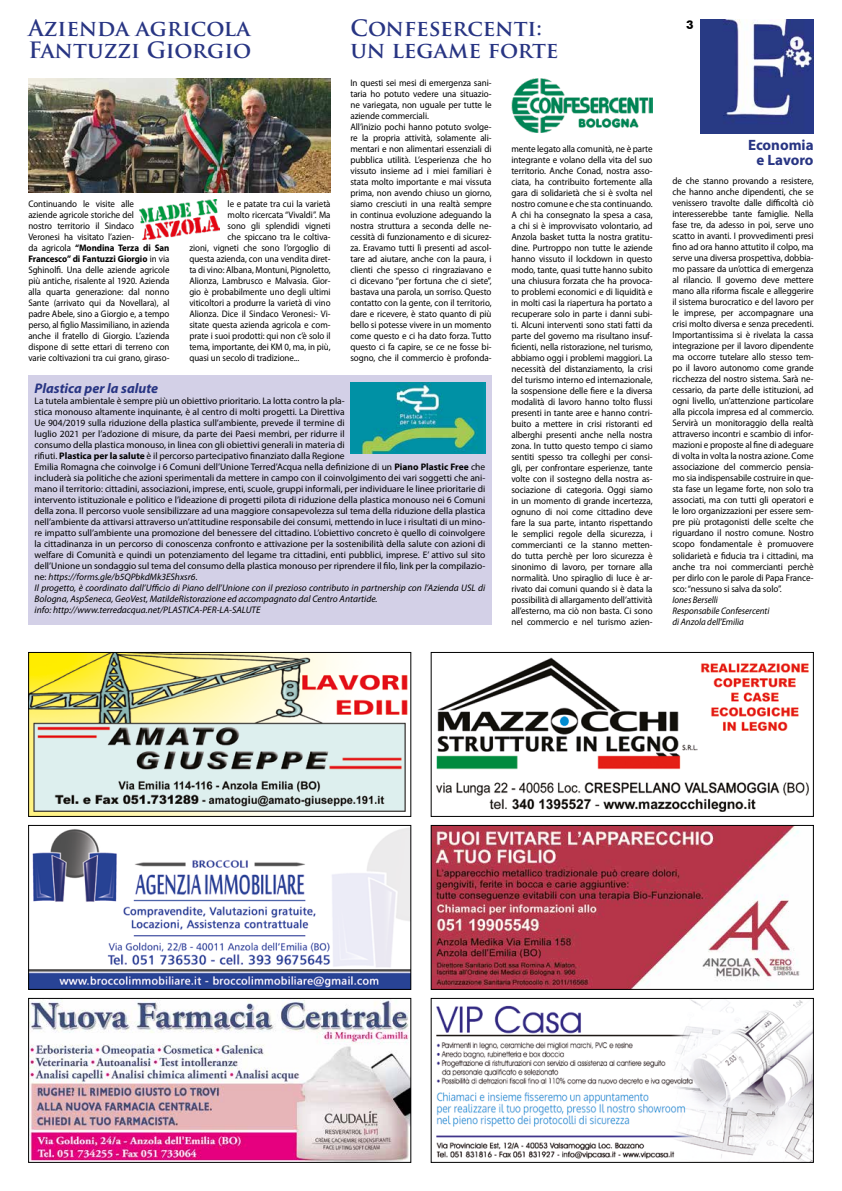
<style>
.page{position:relative;width:842px;height:1191px;background:#fff}
.page>*{position:absolute;margin:0;border:0;box-sizing:border-box;transform-origin:0 0}
.t1{font:700 22px/22px "Trajan Pro";color:#283583}
.t2{font:700 15px/15px "Myriad Pro";color:#283583;text-align:center}
.t3{font:italic 700 14px "Myriad Pro";color:#283583}
.t4{font:700 12px "Futura BT";color:#000}
.t5{font:9.5px/11px "Myriad Pro";letter-spacing:-.005em;color:#000;text-align:justify;scale:.95 1}
.t6{font:9.5px/11px "Myriad Pro";letter-spacing:-.005em;color:#000}
.t7{font:9.5px/11px "Myriad Pro";letter-spacing:-.005em;color:#000;scale:.94 1}
.t8{font:italic 9.5px/11px "Myriad Pro";letter-spacing:-.005em;color:#000;scale:.95 1}
.s1{font-weight:700}
.s2{font-style:italic}
</style>
<div class="page">
<img style="left:433px;top:827px;width:367px;height:160px">
<div style="left:431px;top:825px;width:383px;height:164px;border:1px solid #000"></div>
<img style="left:30px;top:1000px;width:379px;height:160px">
<div style="left:28px;top:998px;width:383px;height:164px;border:1px solid #000"></div>
<img style="left:700px;top:20px;width:114px;height:113px">
<img style="left:30px;top:654px;width:378px;height:160px">
<div style="left:28px;top:652px;width:383px;height:164px;border:1px solid #000"></div>
<img style="left:30px;top:827px;width:379px;height:160px">
<div style="left:28px;top:825px;width:383px;height:164px;border:1px solid #000"></div>
<img style="left:140px;top:200px;width:79px;height:40px">
<img style="left:511px;top:79px;width:142px;height:54px">
<img style="left:28px;top:79px;width:303px;height:113px">
<div style="left:28px;top:375px;width:464px;height:249px;background:#d3d0e7"></div>
<img style="left:350px;top:382px;width:135px;height:71px">
<img style="left:436px;top:1000px;width:376px;height:160px">
<div style="left:431px;top:998px;width:383px;height:164px;border:1px solid #000"></div>
<img style="left:436px;top:657px;width:373px;height:155px">
<div style="left:431px;top:652px;width:383px;height:164px;border:1px solid #000"></div>
<h1 class="t1" style="left:28px;top:18px;width:224px">Azienda agricola<br>Fantuzzi Giorgio</h1>
<h1 class="t1" style="left:350px;top:18px;width:193px">Confesercenti:</h1>
<p class="t4" style="left:686px;top:17px;width:9px">3</p>
<h1 class="t1" style="left:350px;top:39px;width:210px">un legame forte</h1>
<p class="t5" style="left:350px;top:77px;width:150px;text-align:left">In questi sei mesi di emergenza sani&shy;taria ho potuto vedere una situazio&shy;ne variegata, non uguale per tutte le aziende commerciali.<br>All’inizio pochi hanno potuto svolge&shy;re la propria attività, solamente ali&shy;mentari e non alimentari essenziali di pubblica utilità. L’esperienza che ho vissuto insieme ad i miei familiari è stata molto importante e mai vissuta prima, non avendo chiuso un giorno, siamo cresciuti in una realtà sempre in continua evoluzione adeguando la nostra struttura a seconda delle ne&shy;cessità di funzionamento e di sicurez&shy;za. Eravamo tutti lì presenti ad ascol&shy;tare ad aiutare, anche con la paura, i clienti che spesso ci ringraziavano e ci dicevano “per fortuna che ci siete”, bastava una parola, un sorriso. Questo contatto con la gente, con il territorio, dare e ricevere, è stato quanto di più bello si potesse vivere in un momento come questo e ci ha dato forza. Tutto questo ci fa capire, se ce ne fosse bi&shy;sogno, che il commercio è profonda-</p>
<h2 class="t2" style="left:748px;top:137px;width:67px">Economia e Lavoro</h2>
<p class="t5" style="left:511px;top:143px;width:150px">mente legato alla comunità, ne è parte integrante e volano della vita del suo territorio. Anche Conad, nostra asso&shy;ciata, ha contribuito fortemente alla gara di solidarietà che si è svolta nel nostro comune e che sta continuando.<br>A chi ha consegnato la spesa a casa, a chi si è improvvisato volontario, ad Anzola basket tutta la nostra gratitu&shy;dine. Purtroppo non tutte le aziende hanno vissuto il lockdown in questo modo, tante, quasi tutte hanno subito una chiusura forzata che ha provoca&shy;to problemi economici e di liquidità e in molti casi la riapertura ha portato a recuperare solo in parte i danni subi&shy;ti. Alcuni interventi sono stati fatti da parte del governo ma risultano insuf&shy;ficienti, nella ristorazione, nel turismo, abbiamo oggi i problemi maggiori. La necessità del distanziamento, la crisi del turismo interno ed internazionale, la sospensione delle fiere e la diversa modalità di lavoro hanno tolto flussi presenti in tante aree e hanno contri&shy;buito a mettere in crisi ristoranti ed alberghi presenti anche nella nostra zona. In tutto questo tempo ci siamo sentiti spesso tra colleghi per consi&shy;gli, per confrontare esperienze, tante volte con il sostegno della nostra as&shy;sociazione di categoria. Oggi siamo in un momento di grande incertezza, ognuno di noi come cittadino deve fare la sua parte, intanto rispettando le semplici regole della sicurezza, i commercianti ce la stanno metten&shy;do tutta perchè per loro sicurezza è sinonimo di lavoro, per tornare alla normalità. Uno spiraglio di luce è ar&shy;rivato dai comuni quando si è data la possibilità di allargamento dell’attività all’esterno, ma ciò non basta. Ci sono nel commercio e nel turismo azien-</p>
<p class="t5" style="left:672px;top:175px;width:150px">de che stanno provando a resistere, che hanno anche dipendenti, che se venissero travolte dalle difficoltà ciò interesserebbe tante famiglie. Nella fase tre, da adesso in poi, serve uno scatto in avanti. I provvedimenti presi fino ad ora hanno attutito il colpo, ma serve una diversa prospettiva, dobbia&shy;mo passare da un’ottica di emergenza al rilancio. Il governo deve mettere mano alla riforma fiscale e alleggerire il sistema burocratico e del lavoro per le imprese, per accompagnare una crisi molto diversa e senza precedenti.<br>Importantissima si è rivelata la cassa integrazione per il lavoro dipendente ma occorre tutelare allo stesso tem&shy;po il lavoro autonomo come grande ricchezza del nostro sistema. Sarà ne&shy;cessario, da parte delle istituzioni, ad ogni livello, un’attenzione particolare alla piccola impresa ed al commercio.<br>Servirà un monitoraggio della realtà attraverso incontri e scambio di infor&shy;mazioni e proposte al fine di adeguare di volta in volta la nostra azione. Come associazione del commercio pensia&shy;mo sia indispensabile costruire in que&shy;sta fase un legame forte, non solo tra associati, ma con tutti gli operatori e le loro organizzazioni per essere sem&shy;pre più protagonisti delle scelte che riguardano il nostro comune. Nostro scopo fondamentale è promuovere solidarietà e fiducia tra i cittadini, ma anche tra noi commercianti perchè per dirlo con le parole di Papa France&shy;sco: “nessuno si salva da solo”.</p>
<p class="t8" style="left:672px;top:593px;width:104px">Iones Berselli<br>Responsabile Confesercenti di Anzola dell’Emilia</p>
<p class="t7" style="left:28px;top:198px;width:152px">Continuando le visite alle<br>aziende agricole storiche del<br>nostro territorio il Sindaco<br>Veronesi ha visitato l’azien-<br>da agricola <span class="s1">“Mondina Terza di San Francesco” di Fantuzzi Giorgio</span> in via Sghinolfi. Una delle aziende agricole più antiche, risalente al 1920. Azienda alla quarta generazione: dal nonno Sante (arrivato qui da Novellara), al padre Abele, sino a Giorgio e, a tempo perso, al figlio Massimiliano, in azienda anche il fratello di Giorgio. L’azienda dispone di sette ettari di terreno con varie coltivazioni tra cui grano, giraso-</p>
<p class="t7" style="left:228px;top:198px;width:111px">le e patate tra cui la varietà</p>
<p class="t7" style="left:228px;top:209px;width:111px">molto ricercata “Vivaldi”. Ma</p>
<p class="t7" style="left:228px;top:220px;width:111px">sono gli splendidi vigneti</p>
<p class="t7" style="left:228px;top:231px;width:111px">che spiccano tra le coltiva-</p>
<p class="t7" style="left:189px;top:242px;width:152px">zioni, vigneti che sono l’orgoglio di</p>
<p class="t7" style="left:189px;top:253px;width:152px">questa azienda, con una vendita diret-</p>
<p class="t7" style="left:189px;top:264px;width:152px">ta di vino: Albana, Montuni, Pignoletto,</p>
<p class="t7" style="left:189px;top:275px;width:152px">Alionza, Lambrusco e Malvasia. Gior-</p>
<p class="t7" style="left:189px;top:286px;width:152px">gio è probabilmente uno degli ultimi</p>
<p class="t7" style="left:189px;top:297px;width:152px">viticoltori a produrre la varietà di vino</p>
<p class="t7" style="left:189px;top:308px;width:152px">Alionza. Dice il Sindaco Veronesi:- Vi-</p>
<p class="t7" style="left:189px;top:319px;width:152px">sitate questa azienda agricola e com-</p>
<p class="t7" style="left:189px;top:330px;width:152px">prate i suoi prodotti: qui non c’è solo il</p>
<p class="t7" style="left:189px;top:341px;width:152px">tema, importante, dei KM 0, ma, in più,</p>
<p class="t7" style="left:189px;top:352px;width:118px">quasi un secolo di tradizione...</p>
<h3 class="t3" style="left:35px;top:379px;width:125px">Plastica per la salute</h3>
<p class="t6" style="left:35px;top:395px;width:452px">La tutela ambientale è sempre più un obiettivo prioritario. La lotta contro la pla-<br>stica monouso altamente inquinante, è al centro di molti progetti. La Direttiva<br>Ue 904/2019 sulla riduzione della plastica sull’ambiente, prevede il termine di<br>luglio 2021 per l’adozione di misure, da parte dei Paesi membri, per ridurre il<br>consumo della plastica monouso, in linea con gli obiettivi generali in materia di<br>rifiuti. <span class="s1">Plastica per la salute</span> è il percorso partecipativo finanziato dalla Regione<br>Emilia Romagna che coinvolge i 6 Comuni dell’Unione Terred’Acqua nella definizione di un <span class="s1">Piano Plastic Free</span> che includerà sia politiche che azioni sperimentali da mettere in campo con il coinvolgimento dei vari soggetti che ani&shy;mano il territorio: cittadini, associazioni, imprese, enti, scuole, gruppi informali, per individuare le linee prioritarie di intervento istituzionale e politico e l’ideazione di progetti pilota di riduzione della plastica monouso nei 6 Comuni della zona. Il percorso vuole sensibilizzare ad una maggiore consapevolezza sul tema della riduzione della plastica nell’ambiente da attivarsi attraverso un’attitudine responsabile dei consumi, mettendo in luce i risultati di un mino&shy;re impatto sull’ambiente una promozione del benessere del cittadino. L’obiettivo concreto è quello di coinvolgere la cittadinanza in un percorso di conoscenza confronto e attivazione per la sostenibilità della salute con azioni di welfare di Comunità e quindi un potenziamento del legame tra cittadini, enti pubblici, imprese. E’ attivo sul sito dell’Unione un sondaggio sul tema del consumo della plastica monouso per riprendere il filo, link per la compilazio&shy;ne: <span class="s2">https://forms.gle/b5QPbkdMk3EShxsr6</span>.<br><span class="s2">Il progetto, è coordinato dall’Ufficio di Piano dell’Unione con il prezioso contributo in partnership con l’Azienda USL di Bologna, AspSeneca, GeoVest, MatildeRistorazione ed accompagnato dal Centro Antartide.<br>info: http://www.terredacqua.net/PLASTICA-PER-LA-SALUTE</span></p>
</div>
